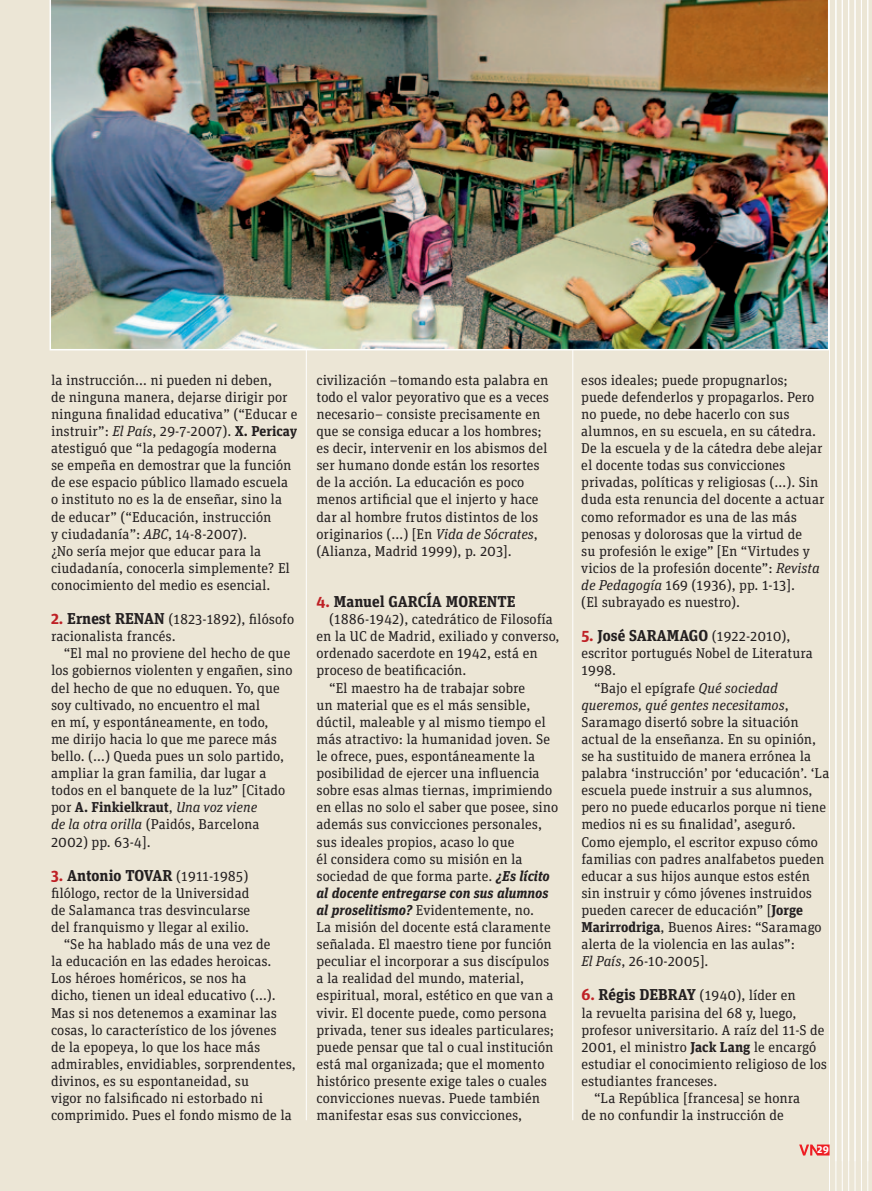
<style>
.page{position:relative;width:872px;height:1191px;background:#ece6d6}
.page>*{position:absolute;margin:0;border:0;box-sizing:border-box;transform-origin:0 0}
.t1{font:700 15.75px "Unit Slab OT";color:#231f20}
.t2{font:14.25px/17.1px "Unit Slab OT";color:#231f20}
.t3{font:italic 700 14.25px "Unit Slab OT";color:#231f20}
.t4{font:italic 14.25px "Unit Slab OT";color:#231f20}
.t5{font:700 10.5px "Unit Rounded OT";color:#fff}
.s1{font-style:italic}
.s2{font-weight:700}
.s3{font-weight:700;font-size:15.75px;color:#be2025}
.s4{font-weight:700;font-size:15.75px}
.s5{color:#be2025}
.s6{font-weight:400;font-size:14.25px}
.s7{font-weight:700;font-style:italic}
.s8{font-style:normal}
</style>
<div class="page">
<hr style="left:306px;top:0;width:1px;height:1120px;background:#fff">
<hr style="left:572px;top:0;width:1px;height:1120px;background:#fff">
<hr style="left:829px;top:0;width:1px;height:1191px;background:#fff">
<hr style="left:835px;top:0;width:1px;height:1191px;background:#fff">
<hr style="left:842px;top:0;width:1px;height:1191px;background:#fff">
<hr style="left:848px;top:0;width:1px;height:1191px;background:#fff">
<hr style="left:854px;top:0;width:1px;height:1191px;background:#fff">
<hr style="left:861px;top:0;width:1px;height:1191px;background:#fff">
<hr style="left:867px;top:0;width:1px;height:1191px;background:#fff">
<svg style="left:799px;top:1144px;width:30px;height:11px"></svg>
<img style="left:50px;top:0;width:779px;height:350px">
<p class="t2" style="left:51px;top:371px;width:248px">la instrucción… ni pueden ni deben,<br>de ninguna manera, dejarse dirigir por ninguna finalidad educativa” (“Educar e instruir”: <span class="s1">El País</span>, 29-7-2007). <span class="s2">X. Pericay </span>atestiguó que “la pedagogía moderna<br>se empeña en demostrar que la función de ese espacio público llamado escuela o instituto no es la de enseñar, sino la de educar” (“Educación, instrucción<br>y ciudadanía”: <span class="s1">ABC</span>, 14-8-2007).<br>¿No sería mejor que educar para la ciudadanía, conocerla simplemente? El conocimiento del medio es esencial.</p>
<p class="t2" style="left:51px;top:610px;width:245px"><span class="s3">2.</span> <span class="s4">Ernest RENAN</span> (1823-1892), filósofo racionalista francés.</p>
<p class="t2" style="left:51px;top:644px;width:243px;text-indent:13px">“El mal no proviene del hecho de que los gobiernos violenten y engañen, sino del hecho de que no eduquen. Yo, que soy cultivado, no encuentro el mal<br>en mí, y espontáneamente, en todo,<br>me dirijo hacia lo que me parece más bello. (…) Queda pues un solo partido, ampliar la gran familia, dar lugar a todos en el banquete de la luz” [Citado por <span class="s2">A. Finkielkraut</span>, <span class="s1">Una voz viene<br>de la otra orilla</span> (Paidós, Barcelona 2002) pp. 63-4].</p>
<p class="t1" style="left:51px;top:865px;width:199px"><span class="s5">3.</span> Antonio TOVAR <span class="s6">(1911-1985)</span></p>
<p class="t2" style="left:51px;top:884px;width:200px">filólogo, rector de la Universidad</p>
<p class="t2" style="left:51px;top:901px;width:201px">de Salamanca tras desvincularse</p>
<p class="t2" style="left:51px;top:918px;width:200px">del franquismo y llegar al exilio.</p>
<p class="t2" style="left:64px;top:935px;width:208px">“Se ha hablado más de una vez de</p>
<p class="t2" style="left:51px;top:952px;width:222px">la educación en las edades heroicas.</p>
<p class="t2" style="left:51px;top:969px;width:197px">Los héroes homéricos, se nos ha</p>
<p class="t2" style="left:51px;top:986px;width:226px">dicho, tienen un ideal educativo (…).</p>
<p class="t2" style="left:51px;top:1003px;width:227px">Mas si nos detenemos a examinar las</p>
<p class="t2" style="left:51px;top:1021px;width:227px">cosas, lo característico de los jóvenes</p>
<p class="t2" style="left:51px;top:1038px;width:211px">de la epopeya, lo que los hace más</p>
<p class="t2" style="left:51px;top:1055px;width:246px">admirables, envidiables, sorprendentes,</p>
<p class="t2" style="left:51px;top:1072px;width:200px">divinos, es su espontaneidad, su</p>
<p class="t2" style="left:51px;top:1089px;width:213px">vigor no falsificado ni estorbado ni</p>
<p class="t2" style="left:51px;top:1106px;width:242px">comprimido. Pues el fondo mismo de la</p>
<p class="t2" style="left:316px;top:371px;width:234px">civilización –tomando esta palabra en todo el valor peyorativo que es a veces necesario– consiste precisamente en que se consiga educar a los hombres; es decir, intervenir en los abismos del ser humano donde están los resortes de la acción. La educación es poco menos artificial que el injerto y hace dar al hombre frutos distintos de los originarios (…) [En <span class="s1">Vida de Sócrates</span>, (Alianza, Madrid 1999), p. 203].</p>
<p class="t1" style="left:316px;top:591px;width:200px"><span class="s5">4.</span> Manuel GARCÍA MORENTE</p>
<p class="t2" style="left:329px;top:610px;width:225px">(1886-1942), catedrático de Filosofía</p>
<p class="t2" style="left:316px;top:627px;width:244px">en la UC de Madrid, exiliado y converso,</p>
<p class="t2" style="left:316px;top:644px;width:223px">ordenado sacerdote en 1942, está en</p>
<p class="t2" style="left:316px;top:661px;width:151px">proceso de beatificación.</p>
<p class="t2" style="left:329px;top:679px;width:198px">“El maestro ha de trabajar sobre</p>
<p class="t2" style="left:316px;top:696px;width:215px">un material que es el más sensible,</p>
<p class="t2" style="left:316px;top:713px;width:231px">dúctil, maleable y al mismo tiempo el</p>
<p class="t2" style="left:316px;top:730px;width:235px">más atractivo: la humanidad joven. Se</p>
<p class="t2" style="left:316px;top:747px;width:220px">le ofrece, pues, espontáneamente la</p>
<p class="t2" style="left:316px;top:764px;width:225px">posibilidad de ejercer una influencia</p>
<p class="t2" style="left:316px;top:781px;width:237px">sobre esas almas tiernas, imprimiendo</p>
<p class="t2" style="left:316px;top:798px;width:243px">en ellas no solo el saber que posee, sino</p>
<p class="t2" style="left:316px;top:815px;width:227px">además sus convicciones personales,</p>
<p class="t2" style="left:316px;top:832px;width:199px">sus ideales propios, acaso lo que</p>
<p class="t2" style="left:316px;top:850px;width:208px">él considera como su misión en la</p>
<p class="t2" style="left:316px;top:867px;width:235px">sociedad de que forma parte. <span class="s7">¿Es lícito</span></p>
<p class="t3" style="left:316px;top:883px;width:234px">al docente entregarse con sus alumnos</p>
<p class="t2" style="left:316px;top:901px;width:219px"><span class="s7">al proselitismo?</span> Evidentemente, no.</p>
<p class="t2" style="left:316px;top:918px;width:236px">La misión del docente está claramente</p>
<p class="t2" style="left:316px;top:935px;width:237px">señalada. El maestro tiene por función</p>
<p class="t2" style="left:316px;top:952px;width:234px">peculiar el incorporar a sus discípulos</p>
<p class="t2" style="left:316px;top:969px;width:209px">a la realidad del mundo, material,</p>
<p class="t2" style="left:316px;top:986px;width:239px">espiritual, moral, estético en que van a</p>
<p class="t2" style="left:316px;top:1003px;width:232px">vivir. El docente puede, como persona</p>
<p class="t2" style="left:316px;top:1021px;width:239px">privada, tener sus ideales particulares;</p>
<p class="t2" style="left:316px;top:1038px;width:238px">puede pensar que tal o cual institución</p>
<p class="t2" style="left:316px;top:1055px;width:229px">está mal organizada; que el momento</p>
<p class="t2" style="left:316px;top:1072px;width:232px">histórico presente exige tales o cuales</p>
<p class="t2" style="left:316px;top:1089px;width:225px">convicciones nuevas. Puede también</p>
<p class="t2" style="left:316px;top:1106px;width:207px">manifestar esas sus convicciones,</p>
<p class="t2" style="left:581px;top:371px;width:245px">esos ideales; puede propugnarlos; puede defenderlos y propagarlos. Pero no puede, no debe hacerlo con sus alumnos, en su escuela, en su cátedra.<br>De la escuela y de la cátedra debe alejar el docente todas sus convicciones privadas, políticas y religiosas (…). Sin duda esta renuncia del docente a actuar como reformador es una de las más penosas y dolorosas que la virtud de<br>su profesión le exige” [En “Virtudes y vicios de la profesión docente”: <span class="s1">Revista de Pedagogía</span> 169 (1936), pp. 1-13].<br>(El subrayado es nuestro).</p>
<p class="t1" style="left:581px;top:625px;width:211px"><span class="s5">5.</span> José SARAMAGO <span class="s6">(1922-2010),</span></p>
<p class="t2" style="left:581px;top:644px;width:233px">escritor portugués Nobel de Literatura</p>
<p class="t2" style="left:581px;top:661px;width:36px">1998.</p>
<p class="t2" style="left:594px;top:679px;width:185px">“Bajo el epígrafe <span class="s1">Qué sociedad</span></p>
<p class="t4" style="left:581px;top:696px;width:209px">queremos, qué gentes necesitamos<span class="s8">,</span></p>
<p class="t2" style="left:581px;top:713px;width:219px">Saramago disertó sobre la situación</p>
<p class="t2" style="left:581px;top:730px;width:236px">actual de la enseñanza. En su opinión,</p>
<p class="t2" style="left:581px;top:747px;width:232px">se ha sustituido de manera errónea la</p>
<p class="t2" style="left:581px;top:764px;width:250px">palabra ‘instrucción’ por ‘educación’. ‘La</p>
<p class="t2" style="left:581px;top:781px;width:233px">escuela puede instruir a sus alumnos,</p>
<p class="t2" style="left:581px;top:798px;width:246px">pero no puede educarlos porque ni tiene</p>
<p class="t2" style="left:581px;top:815px;width:216px">medios ni es su finalidad’, aseguró.</p>
<p class="t2" style="left:581px;top:832px;width:238px">Como ejemplo, el escritor expuso cómo</p>
<p class="t2" style="left:581px;top:850px;width:244px">familias con padres analfabetos pueden</p>
<p class="t2" style="left:581px;top:867px;width:230px">educar a sus hijos aunque estos estén</p>
<p class="t2" style="left:581px;top:884px;width:232px">sin instruir y cómo jóvenes instruidos</p>
<p class="t2" style="left:581px;top:901px;width:223px">pueden carecer de educación” [<span class="s2">Jorge</span></p>
<p class="t2" style="left:581px;top:918px;width:242px"><span class="s2">Marirrodriga</span>, Buenos Aires: “Saramago</p>
<p class="t2" style="left:581px;top:935px;width:215px">alerta de la violencia en las aulas”:</p>
<p class="t2" style="left:581px;top:952px;width:129px"><span class="s1">El País</span>, 26-10-2005].</p>
<p class="t2" style="left:581px;top:986px;width:216px"><span class="s3">6.</span> <span class="s4">Régis DEBRAY</span> (1940), líder en</p>
<p class="t2" style="left:581px;top:1003px;width:216px">la revuelta parisina del 68 y, luego,</p>
<p class="t2" style="left:581px;top:1021px;width:245px">profesor universitario. A raíz del 11-S de</p>
<p class="t2" style="left:581px;top:1038px;width:236px">2001, el ministro <span class="s2">Jack Lang</span> le encargó</p>
<p class="t2" style="left:581px;top:1055px;width:247px">estudiar el conocimiento religioso de los</p>
<p class="t2" style="left:581px;top:1072px;width:137px">estudiantes franceses.</p>
<p class="t2" style="left:594px;top:1089px;width:208px">“La República [francesa] se honra</p>
<p class="t2" style="left:581px;top:1106px;width:204px">de no confundir la instrucción de</p>
<p class="t5" style="left:817px;top:1143px;width:13px">29</p>
</div>
